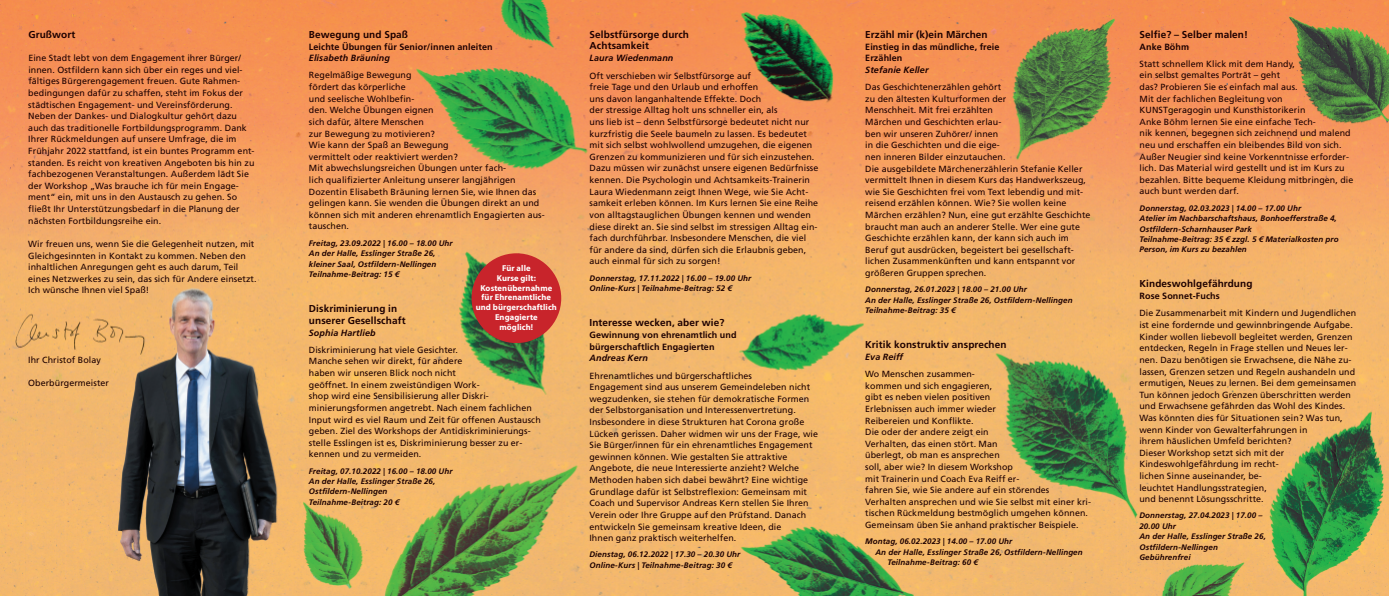
<style>
.page{position:relative;width:1389px;height:596px;background:#fff}
.page>*{position:absolute;margin:0;border:0;box-sizing:border-box;transform-origin:0 0}
.t1{font:700 10px/11.9px "Frutiger LT";letter-spacing:.01em;color:#1d0000}
.t2{font:700 9px/11.7px "Frutiger LT";letter-spacing:.01em;color:#1d0000}
.t3{font:italic 700 9px "Frutiger LT";letter-spacing:.01em;color:#1d0000}
.t4{font:8.9px/11.6px "Frutiger LT";letter-spacing:.01em;color:#1d0000}
.t5{font:700 8.5px/9.7px "Myriad Pro";letter-spacing:.01em;color:#fff;text-align:center}
.t6{font:italic 700 8px/10.4px "Frutiger LT";letter-spacing:.01em;color:#1d0000}
</style>
<div class="page">
<img style="left:0;top:0;width:1389px;height:595px">
<div style="left:472px;top:253px;width:89px;height:90px;background:#c8242b;border-radius:50%"></div>
<p class="t1" style="left:28px;top:29px;width:48px">Grußwort</p>
<p class="t4" style="left:28px;top:53px;width:228px">Eine Stadt lebt von dem Engagement ihrer Bürger/ innen. Ostfildern kann sich über ein reges und viel&shy;fältiges Bürgerengagement freuen. Gute Rahmen&shy;bedingungen dafür zu schaffen, steht im Fokus der städtischen Engagement- und Vereinsförderung.<br>Neben der Dankes- und Dialogkultur gehört dazu auch das traditionelle Fortbildungsprogramm. Dank Ihrer Rückmeldungen auf unsere Umfrage, die im Frühjahr 2022 stattfand, ist ein buntes Programm ent&shy;standen. Es reicht von kreativen Angeboten bis hin zu fachbezogenen Veranstaltungen. Außerdem lädt Sie der Workshop „Was brauche ich für mein Engage&shy;ment“ ein, mit uns in den Austausch zu gehen. So fließt Ihr Unterstützungsbedarf in die Planung der nächsten Fortbildungsreihe ein.</p>
<p class="t4" style="left:28px;top:239px;width:230px">Wir freuen uns, wenn Sie die Gelegenheit nutzen, mit Gleichgesinnten in Kontakt zu kommen. Neben den inhaltlichen Anregungen geht es auch darum, Teil eines Netzwerkes zu sein, das sich für Andere einsetzt.<br>Ich wünsche Ihnen viel Spaß!</p>
<p class="t4" style="left:28px;top:355px;width:74px">Ihr Christof Bolay</p>
<p class="t4" style="left:28px;top:378px;width:82px">Oberbürgermeister</p>
<p class="t1" style="left:309px;top:29px;width:101px">Bewegung und Spaß</p>
<p class="t2" style="left:309px;top:41px;width:185px">Leichte Übungen für Senior/innen anleiten</p>
<p class="t3" style="left:309px;top:54px;width:83px">Elisabeth Bräuning</p>
<p class="t4" style="left:309px;top:70px;width:237px">Regelmäßige Bewegung<br>fördert das körperliche<br>und seelische Wohlbefin-<br>den. Welche Übungen eignen<br>sich dafür, ältere Menschen<br>zur Bewegung zu motivieren?<br>Wie kann der Spaß an Bewegung<br>vermittelt oder reaktiviert werden?<br>Mit abwechslungsreichen Übungen unter fach-<br>lich qualifizierter Anleitung unserer langjährigen Dozentin Elisabeth Bräuning lernen Sie, wie Ihnen das gelingen kann. Sie wenden die Übungen direkt an und können sich mit anderen ehrenamtlich Engagierten aus&shy;tauschen.</p>
<p class="t6" style="left:309px;top:238px;width:145px">Freitag, 23.09.2022 | 16.00 – 18.00 Uhr An der Halle, Esslinger Straße 26, kleiner Saal, Ostfildern-Nellingen Teilnahme-Beitrag: 15 €</p>
<p class="t1" style="left:309px;top:303px;width:98px">Diskriminierung in unserer Gesellschaft</p>
<p class="t3" style="left:309px;top:329px;width:68px">Sophia Hartlieb</p>
<p class="t4" style="left:309px;top:344px;width:233px">Diskriminierung hat viele Gesichter.<br>Manche sehen wir direkt, für andere<br>haben wir unseren Blick noch nicht<br>geöffnet. In einem zweistündigen Work-<br>shop wird eine Sensibilisierung aller Diskri&shy;minierungsformen angetrebt. Nach einem fachlichen Input wird es viel Raum und Zeit für offenen Austausch geben. Ziel des Workshops der Antidiskriminierungs&shy;stelle Esslingen ist es, Diskriminierung besser zu er&shy;kennen und zu vermeiden.</p>
<p class="t6" style="left:309px;top:466px;width:145px">Freitag, 07.10.2022 | 16.00 – 18.00 Uhr<br>An der Halle, Esslinger Straße 26,<br>Ostfildern-Nellingen<br>Teilnahme-Beitrag: 20 €</p>
<p class="t5" style="left:476px;top:264px;width:83px">Für alle<br>Kurse gilt:<br>Kostenübernahme für Ehrenamtliche und bürgerschaftlich<br>Engagierte<br>möglich!</p>
<p class="t1" style="left:590px;top:29px;width:101px">Selbstfürsorge durch<br>Achtsamkeit</p>
<p class="t3" style="left:590px;top:55px;width:85px">Laura Wiedenmann</p>
<p class="t4" style="left:590px;top:70px;width:230px">Oft verschieben wir Selbstfürsorge auf<br>freie Tage und den Urlaub und erhoffen<br>uns davon langanhaltende Effekte. Doch<br>der stressige Alltag holt uns schneller ein, als<br>uns lieb ist – denn Selbstfürsorge bedeutet nicht nur kurzfristig die Seele baumeln zu lassen. Es bedeutet mit sich selbst wohlwollend umzugehen, die eigenen Grenzen zu kommunizieren und für sich einzustehen.<br>Dazu müssen wir zunächst unsere eigenen Bedürfnisse kennen. Die Psychologin und Achtsamkeits-Trainerin Laura Wiedenmann zeigt Ihnen Wege, wie Sie Acht&shy;samkeit erleben können. Im Kurs lernen Sie eine Reihe von alltagstauglichen Übungen kennen und wenden diese direkt an. Sie sind selbst im stressigen Alltag ein&shy;fach durchführbar. Insbesondere Menschen, die viel für andere da sind, dürfen sich die Erlaubnis geben, auch einmal für sich zu sorgen!</p>
<p class="t6" style="left:590px;top:273px;width:163px">Donnerstag, 17.11.2022 | 16.00 – 19.00 Uhr<br>Online-Kurs | Teilnahme-Beitrag: 52 €</p>
<p class="t1" style="left:590px;top:317px;width:136px">Interesse wecken, aber wie?</p>
<p class="t2" style="left:590px;top:329px;width:149px">Gewinnung von ehrenamtlich und bürgerschaftlich Engagierten</p>
<p class="t3" style="left:590px;top:354px;width:60px">Andreas Kern</p>
<p class="t4" style="left:589px;top:370px;width:230px">Ehrenamtliches und bürgerschaftliches<br>Engagement sind aus unserem Gemeindeleben nicht wegzudenken, sie stehen für demokratische Formen der Selbstorganisation und Interessenvertretung.<br>Insbesondere in diese Strukturen hat Corona große Lücken gerissen. Daher widmen wir uns der Frage, wie Sie Bürger/innen für ein ehrenamtliches Engagement gewinnen können. Wie gestalten Sie attraktive Angebote, die neue Interessierte anzieht? Welche Methoden haben sich dabei bewährt? Eine wichtige Grundlage dafür ist Selbstreflexion: Gemeinsam mit Coach und Supervisor Andreas Kern stellen Sie Ihren Verein oder Ihre Gruppe auf den Prüfstand. Danach entwickeln Sie gemeinsam kreative Ideen, die<br>Ihnen ganz praktisch weiterhelfen.</p>
<p class="t6" style="left:589px;top:549px;width:152px">Dienstag, 06.12.2022 | 17.30 – 20.30 Uhr<br>Online-Kurs | Teilnahme-Beitrag: 30 €</p>
<p class="t1" style="left:865px;top:29px;width:124px">Erzähl mir (k)ein Märchen</p>
<p class="t2" style="left:865px;top:41px;width:136px">Einstieg in das mündliche, freie<br>Erzählen</p>
<p class="t3" style="left:865px;top:66px;width:65px">Stefanie Keller</p>
<p class="t4" style="left:865px;top:82px;width:227px">Das Geschichtenerzählen gehört<br>zu den ältesten Kulturformen der<br>Menschheit. Mit frei erzählten<br>Märchen und Geschichten erlau-<br>ben wir unseren Zuhörer/ innen<br>in die Geschichten und die eige-<br>nen inneren Bilder einzutauchen.<br>Die ausgebildete Märchenerzählerin Stefanie Keller vermittelt Ihnen in diesem Kurs das Handwerkszeug, wie Sie Geschichten frei vom Text lebendig und mit&shy;reisend erzählen können. Wie? Sie wollen keine Märchen erzählen? Nun, eine gut erzählte Geschichte braucht man auch an anderer Stelle. Wer eine gute Geschichte erzählen kann, der kann sich auch im Beruf gut ausdrücken, begeistert bei gesellschaft&shy;lichen Zusammenkünften und kann entspannt vor größeren Gruppen sprechen.</p>
<p class="t6" style="left:865px;top:285px;width:209px">Donnerstag, 26.01.2023 | 18.00 – 21.00 Uhr<br>An der Halle, Esslinger Straße 26, Ostfildern-Nellingen<br>Teilnahme-Beitrag: 35 €</p>
<p class="t1" style="left:865px;top:339px;width:143px">Kritik konstruktiv ansprechen</p>
<p class="t3" style="left:865px;top:353px;width:39px">Eva Reiff</p>
<p class="t4" style="left:865px;top:369px;width:227px">Wo Menschen zusammen-<br>kommen und sich engagieren,<br>gibt es neben vielen positiven<br>Erlebnissen auch immer wieder<br>Reibereien und Konflikte.<br>Die oder der andere zeigt ein<br>Verhalten, das einen stört. Man<br>überlegt, ob man es ansprechen<br>soll, aber wie? In diesem Workshop<br>mit Trainerin und Coach Eva Reiff er-<br>fahren Sie, wie Sie andere auf ein störendes Verhalten ansprechen und wie Sie selbst mit einer kri&shy;tischen Rückmeldung bestmöglich umgehen können.<br>Gemeinsam üben Sie anhand praktischer Beispiele.</p>
<p class="t6" style="left:865px;top:536px;width:149px">Montag, 06.02.2023 | 14.00 – 17.00 Uhr</p>
<p class="t6" style="left:875px;top:547px;width:209px">An der Halle, Esslinger Straße 26, Ostfildern-Nellingen</p>
<p class="t6" style="left:887px;top:557px;width:92px">Teilnahme-Beitrag: 60 €</p>
<p class="t1" style="left:1140px;top:29px;width:110px">Selfie? – Selber malen!</p>
<p class="t2" style="left:1140px;top:41px;width:51px">Anke Böhm</p>
<p class="t4" style="left:1139px;top:59px;width:215px">Statt schnellem Klick mit dem Handy,<br>ein selbst gemaltes Porträt – geht<br>das? Probieren Sie es einfach mal aus.<br>Mit der fachlichen Begleitung von KUNSTgeragogin und Kunsthistorikerin<br>Anke Böhm lernen Sie eine einfache Tech-<br>nik kennen, begegnen sich zeichnend und malend neu und erschaffen ein bleibendes Bild von sich.<br>Außer Neugier sind keine Vorkenntnisse erforder&shy;lich. Das Material wird gestellt und ist im Kurs zu bezahlen. Bitte bequeme Kleidung mitbringen, die auch bunt werden darf.</p>
<p class="t6" style="left:1139px;top:203px;width:201px">Donnerstag, 02.03.2023 | 14.00 – 17.00 Uhr<br>Atelier im Nachbarschaftshaus, Bonhoefferstraße 4, Ostfildern-Scharnhauser Park<br>Teilnahme-Beitrag: 35 € zzgl. 5 € Materialkosten pro Person, im Kurs zu bezahlen</p>
<p class="t1" style="left:1139px;top:278px;width:115px">Kindeswohlgefährdung</p>
<p class="t2" style="left:1139px;top:291px;width:82px">Rose Sonnet-Fuchs</p>
<p class="t4" style="left:1139px;top:308px;width:218px">Die Zusammenarbeit mit Kindern und Jugendlichen ist eine fordernde und gewinnbringende Aufgabe.<br>Kinder wollen liebevoll begleitet werden, Grenzen entdecken, Regeln in Frage stellen und Neues ler&shy;nen. Dazu benötigen sie Erwachsene, die Nähe zu&shy;lassen, Grenzen setzen und Regeln aushandeln und ermutigen, Neues zu lernen. Bei dem gemeinsamen Tun können jedoch Grenzen überschritten werden und Erwachsene gefährden das Wohl des Kindes.<br>Was könnten dies für Situationen sein? Was tun, wenn Kinder von Gewalterfahrungen in<br>ihrem häuslichen Umfeld berichten?<br>Dieser Workshop setzt sich mit der Kindeswohlgefährdung im recht-<br>lichen Sinne auseinander, be-<br>leuchtet Handlungsstrategien,<br>und benennt Lösungsschritte.</p>
<p class="t6" style="left:1139px;top:511px;width:128px">Donnerstag, 27.04.2023 | 17.00 –<br>20.00 Uhr<br>An der Halle, Esslinger Straße 26,<br>Ostfildern-Nellingen<br>Gebührenfrei</p>
</div>
